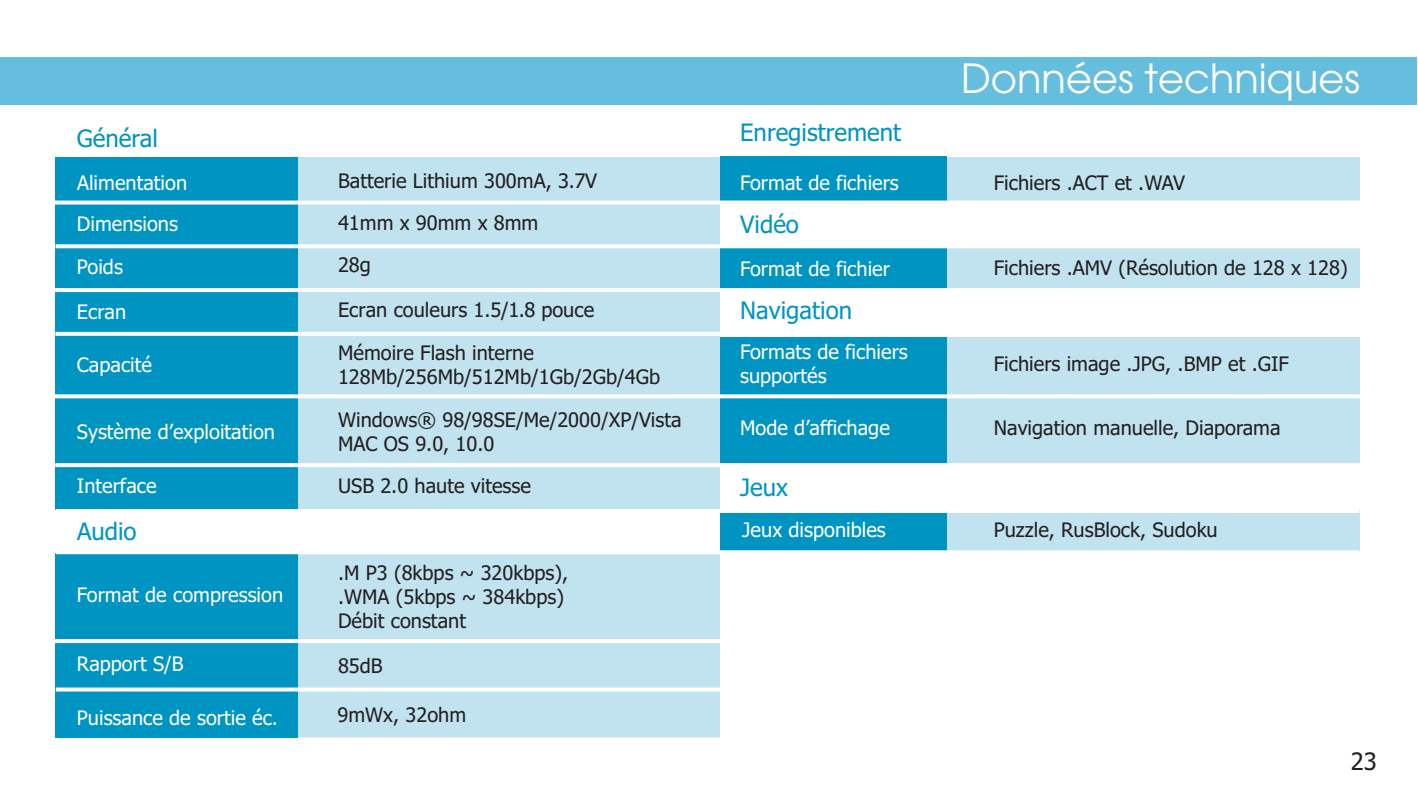
<style>
.page{position:relative;width:1418px;height:794px;background:#fff}
.page>*{position:absolute;margin:0;border:0;box-sizing:border-box;transform-origin:0 0}
.t1{font:40px "Avant Garde";color:#fff}
.t2{font:24px "Tahoma";color:#0094c3}
.t3{font:24px "Tahoma";color:#231f20}
.t4{font:20px/24px "Tahoma";color:#231f20}
.t5{font:20px/24px "Tahoma";color:#fff}
</style>
<div class="page">
<div style="left:0;top:57px;width:1416px;height:47px;background:#65bedd"></div>
<div style="left:298px;top:157px;width:1061px;height:580px;background:#c1e3f0"></div>
<div style="left:56px;top:157px;width:242px;height:580px;background:#0094c3"></div>
<div style="left:55px;top:510px;width:683px;height:42px;background:#fff"></div>
<div style="left:720px;top:157px;width:227px;height:457px;background:#0094c3"></div>
<div style="left:720px;top:289px;width:653px;height:47px;background:#fff"></div>
<div style="left:720px;top:201px;width:653px;height:45px;background:#fff"></div>
<div style="left:720px;top:466px;width:654px;height:43px;background:#fff"></div>
<div style="left:720px;top:552px;width:655px;height:187px;background:#fff"></div>
<svg style="left:55px;top:394px;width:1304px;height:4px"></svg>
<svg style="left:55px;top:200px;width:1304px;height:4px"></svg>
<hr style="left:56px;top:244px;width:1303px;height:4px;background:#fff">
<hr style="left:55px;top:288px;width:1304px;height:4px;background:#fff">
<hr style="left:55px;top:332px;width:1304px;height:4px;background:#fff">
<hr style="left:53px;top:639px;width:1348px;height:4px;background:#fff">
<hr style="left:56px;top:687px;width:1303px;height:4px;background:#fff">
<hr style="left:55px;top:463px;width:1304px;height:4px;background:#fff">
<hr style="left:56px;top:509px;width:1303px;height:4px;background:#fff">
<hr style="left:56px;top:550px;width:1303px;height:4px;background:#fff">
<p class="t2" style="left:77px;top:128px;width:82px">Général</p>
<p class="t5" style="left:77px;top:172px;width:112px">Alimentation</p>
<p class="t4" style="left:338px;top:170px;width:261px">Batterie Lithium 300mA, 3.7V</p>
<p class="t4" style="left:338px;top:204px;width:202px;line-height:41.2px">41mm x 90mm x 8mm<br>28g</p>
<p class="t5" style="left:77px;top:213px;width:103px">Dimensions</p>
<p class="t5" style="left:77px;top:256px;width:47px">Poids</p>
<p class="t5" style="left:77px;top:301px;width:51px">Ecran</p>
<p class="t4" style="left:338px;top:299px;width:258px">Ecran couleurs 1.5/1.8 pouce</p>
<p class="t5" style="left:77px;top:354px;width:77px">Capacité</p>
<p class="t4" style="left:338px;top:343px;width:323px">Mémoire Flash interne<br>128Mb/256Mb/512Mb/1Gb/2Gb/4Gb</p>
<p class="t5" style="left:77px;top:422px;width:200px">Système d’exploitation</p>
<p class="t4" style="left:338px;top:476px;width:194px">USB 2.0 haute vitesse</p>
<p class="t2" style="left:77px;top:522px;width:61px">Audio</p>
<p class="t4" style="left:338px;top:409px;width:345px">Windows® 98/98SE/Me/2000/XP/Vista<br>MAC OS 9.0, 10.0</p>
<p class="t5" style="left:77px;top:476px;width:81px">Interface</p>
<p class="t5" style="left:77px;top:584px;width:208px">Format de compression</p>
<p class="t5" style="left:77px;top:653px;width:108px">Rapport S/B</p>
<p class="t5" style="left:77px;top:707px;width:202px">Puissance de sortie éc.</p>
<p class="t4" style="left:338px;top:563px;width:232px">.M P3 (8kbps ~ 320kbps), .WMA (5kbps ~ 384kbps)<br>Débit constant</p>
<p class="t4" style="left:338px;top:655px;width:46px">85dB</p>
<p class="t4" style="left:337px;top:705px;width:130px">9mWx, 32ohm</p>
<h1 class="t1" style="left:961px;top:62px;width:400px">Données techniques</h1>
<p class="t2" style="left:740px;top:123px;width:163px">Enregistrement</p>
<p class="t5" style="left:740px;top:172px;width:160px">Format de fichiers</p>
<p class="t4" style="left:993px;top:172px;width:193px">Fichiers .ACT et .WAV</p>
<p class="t2" style="left:740px;top:215px;width:60px">Vidéo</p>
<p class="t5" style="left:740px;top:259px;width:151px">Format de fichier</p>
<p class="t4" style="left:993px;top:257px;width:355px">Fichiers .AMV (Résolution de 128 x 128)</p>
<p class="t2" style="left:740px;top:301px;width:113px">Navigation</p>
<p class="t5" style="left:740px;top:341px;width:169px">Formats de fichiers supportés</p>
<p class="t4" style="left:993px;top:353px;width:297px">Fichiers image .JPG, .BMP et .GIF</p>
<p class="t5" style="left:740px;top:418px;width:151px">Mode d’affichage</p>
<p class="t4" style="left:993px;top:418px;width:288px">Navigation manuelle, Diaporama</p>
<p class="t2" style="left:740px;top:477px;width:49px">Jeux</p>
<p class="t5" style="left:742px;top:519px;width:145px">Jeux disponibles</p>
<p class="t4" style="left:993px;top:519px;width:225px">Puzzle, RusBlock, Sudoku</p>
<p class="t3" style="left:1350px;top:751px;width:28px">23</p>
</div>
